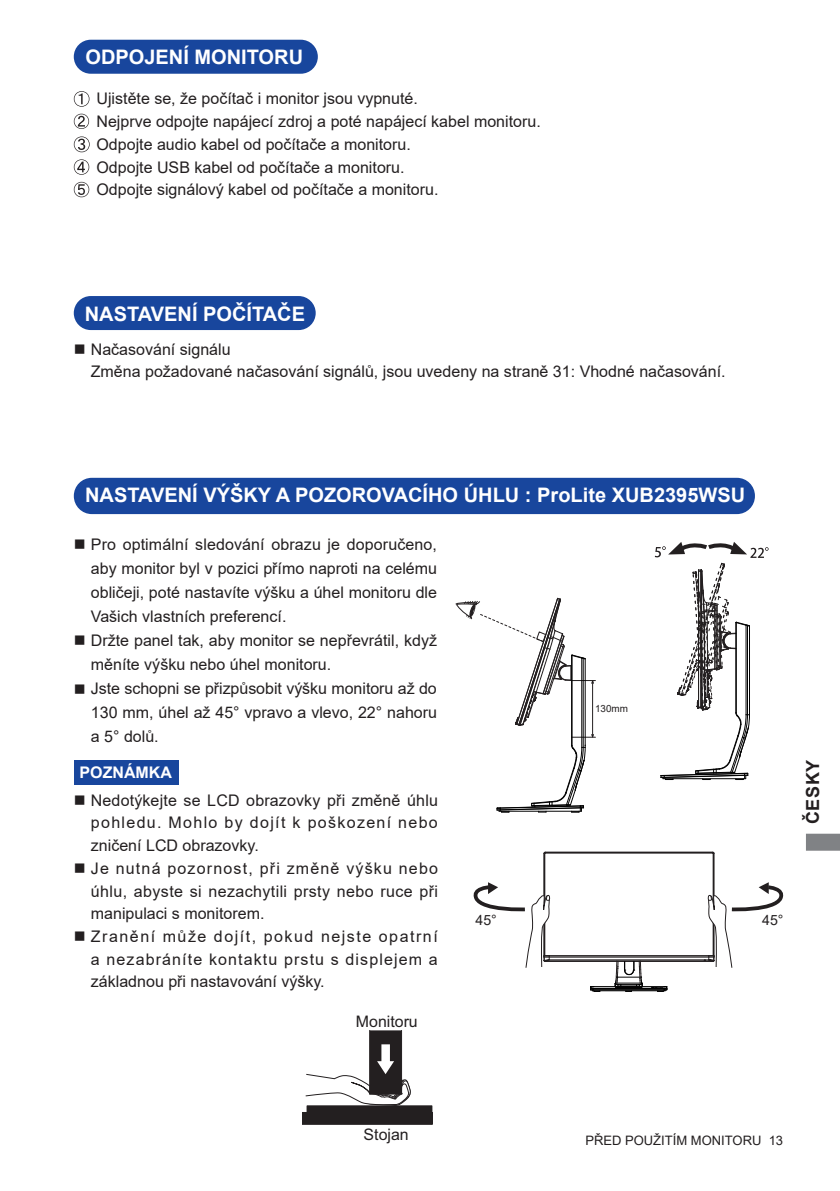
<style>
.page{position:relative;width:840px;height:1191px;background:#fff}
.page>*{position:absolute;margin:0;border:0;box-sizing:border-box;transform-origin:0 0}
.t1{font:700 20px "Arial";color:#fff}
.t2{font:700 18px "Arial";letter-spacing:.035em;color:#231f20}
.t3{font:16px/22.6px "Arial";color:#231f20;text-align:justify}
.t4{font:700 16px "Arial";color:#fff}
.t5{font:15.8px "Arial";color:#231f20}
.t6{font:14.2px "Arial";color:#231f20}
.t7{font:13px "Arial";color:#231f20}
.t8{font:9.8px "Arial";color:#231f20}
</style>
<div class="page">
<svg style="left:806px;top:833px;width:33px;height:17px"></svg>
<div style="left:75px;top:297px;width:239px;height:32px;background:#18469d;border-radius:16px"></div>
<div style="left:74px;top:296px;width:241px;height:34px;border:2px solid #18469d;border-radius:16px"></div>
<div style="left:75px;top:479px;width:678px;height:34px;background:#18469d;border-radius:17px"></div>
<div style="left:74px;top:478px;width:680px;height:36px;border:2px solid #18469d;border-radius:17px"></div>
<div style="left:302px;top:1112px;width:130px;height:12px;background:#231f20"></div>
<div style="left:307px;top:1105px;width:124px;height:7px;background:#231f20"></div>
<div style="left:369px;top:1030px;width:32px;height:64px;background:#231f20;border:1px solid #231f20"></div>
<svg style="left:305px;top:1044px;width:106px;height:62px"></svg>
<div style="left:74px;top:760px;width:104px;height:25px;background:#18469d"></div>
<svg style="left:654px;top:542px;width:114px;height:238px"></svg>
<hr style="left:592px;top:680px;width:1px;height:57px;background:#231f20">
<svg style="left:572px;top:734px;width:23px;height:4px"></svg>
<hr style="left:571px;top:655px;width:1px;height:90px;background:#030303">
<hr style="left:581px;top:658px;width:1px;height:89px;background:#030303">
<hr style="left:582px;top:658px;width:1px;height:89px;background:#030303">
<hr style="left:584px;top:659px;width:1px;height:87px;background:#030303">
<svg style="left:455px;top:598px;width:140px;height:128px"></svg>
<svg style="left:496px;top:745px;width:89px;height:67px"></svg>
<hr style="left:543px;top:853px;width:1px;height:102px;background:#231f20">
<hr style="left:544px;top:853px;width:1px;height:102px;background:#231f20">
<hr style="left:544px;top:961px;width:168px;height:1px;background:#231f20">
<hr style="left:545px;top:960px;width:167px;height:1px;background:#231f20">
<hr style="left:549px;top:959px;width:159px;height:1px;background:#231f20">
<hr style="left:544px;top:956px;width:169px;height:1px;background:#231f20">
<hr style="left:549px;top:955px;width:159px;height:1px;background:#231f20">
<hr style="left:712px;top:853px;width:1px;height:102px;background:#231f20">
<hr style="left:713px;top:853px;width:1px;height:104px;background:#231f20">
<hr style="left:545px;top:852px;width:167px;height:1px;background:#231f20">
<svg style="left:590px;top:961px;width:77px;height:31px"></svg>
<svg style="left:703px;top:882px;width:81px;height:86px"></svg>
<svg style="left:473px;top:882px;width:77px;height:86px"></svg>
<div style="left:75px;top:41px;width:241px;height:32px;background:#18469d;border-radius:16px"></div>
<div style="left:74px;top:40px;width:243px;height:34px;border:2px solid #18469d;border-radius:16px"></div>
<svg style="left:74px;top:91px;width:15px;height:16px"></svg>
<svg style="left:74px;top:114px;width:15px;height:15px"></svg>
<svg style="left:74px;top:136px;width:15px;height:16px"></svg>
<svg style="left:74px;top:159px;width:15px;height:16px"></svg>
<svg style="left:74px;top:182px;width:15px;height:15px"></svg>
<p class="t1" style="left:85px;top:43px;width:219px">ODPOJENÍ MONITORU</p>
<p class="t3" style="left:96px;top:87px;width:445px;text-align:left">Ujistěte se, že počítač i monitor jsou vypnuté.<br>Nejprve odpojte napájecí zdroj a poté napájecí kabel monitoru.<br>Odpojte audio kabel od počítače a monitoru.<br>Odpojte USB kabel od počítače a monitoru.<br>Odpojte signálový kabel od počítače a monitoru.</p>
<p class="t1" style="left:85px;top:300px;width:222px">NASTAVENÍ POČÍTAČE</p>
<p class="t3" style="left:91px;top:338px;width:636px;text-indent:-17px">■ Načasování signálu<br>Změna požadované načasování signálů, jsou uvedeny na straně 31: Vhodné načasování.</p>
<p class="t1" style="left:85px;top:481px;width:661px">NASTAVENÍ VÝŠKY A POZOROVACÍHO ÚHLU : ProLite XUB2395WSU</p>
<p class="t3" style="left:91px;top:532px;width:347px;line-height:24px;text-indent:-17px">■ Pro optimální sledování obrazu je doporučeno, aby monitor byl v pozici přímo naproti na celému obličeji, poté nastavíte výšku a úhel monitoru dle Vašich vlastních preferencí.</p>
<p class="t3" style="left:91px;top:628px;width:347px;line-height:24px;text-indent:-17px">■ Držte panel tak, aby monitor se nepřevrátil, když měníte výšku nebo úhel monitoru.</p>
<p class="t3" style="left:91px;top:676px;width:347px;line-height:24px;text-indent:-17px">■ Jste schopni se přizpůsobit výšku monitoru až do 130 mm, úhel až 45° vpravo a vlevo, 22° nahoru a 5° dolů.</p>
<p class="t8" style="left:594px;top:701px;width:34px">130mm</p>
<p class="t4" style="left:79px;top:761px;width:94px">POZNÁMKA</p>
<p class="t3" style="left:91px;top:788px;width:348px;text-indent:-17px">■ Nedotýkejte se LCD obrazovky při změně úhlu pohledu. Mohlo by dojít k poškození nebo zničení LCD obrazovky.</p>
<p class="t3" style="left:91px;top:856px;width:348px;text-indent:-17px">■ Je nutná pozornost, při změně výšku nebo úhlu, abyste si nezachytili prsty nebo ruce při manipulaci s monitorem.</p>
<p class="t3" style="left:91px;top:924px;width:348px;text-indent:-17px">■ Zranění může dojít, pokud nejste opatrní a nezabráníte kontaktu prstu s displejem a základnou při nastavování výšky.</p>
<p class="t5" style="left:356px;top:1011px;width:63px">Monitoru</p>
<p class="t6" style="left:475px;top:910px;width:23px">45°</p>
<p class="t6" style="left:761px;top:910px;width:23px">45°</p>
<p class="t2" style="left:799px;top:824px;width:66px;rotate:-90deg">ČESKY</p>
<p class="t5" style="left:363px;top:1123px;width:47px">Stojan</p>
<p class="t7" style="left:585px;top:1131px;width:199px">PŘED POUŽITÍM MONITORU 13</p>
</div>
